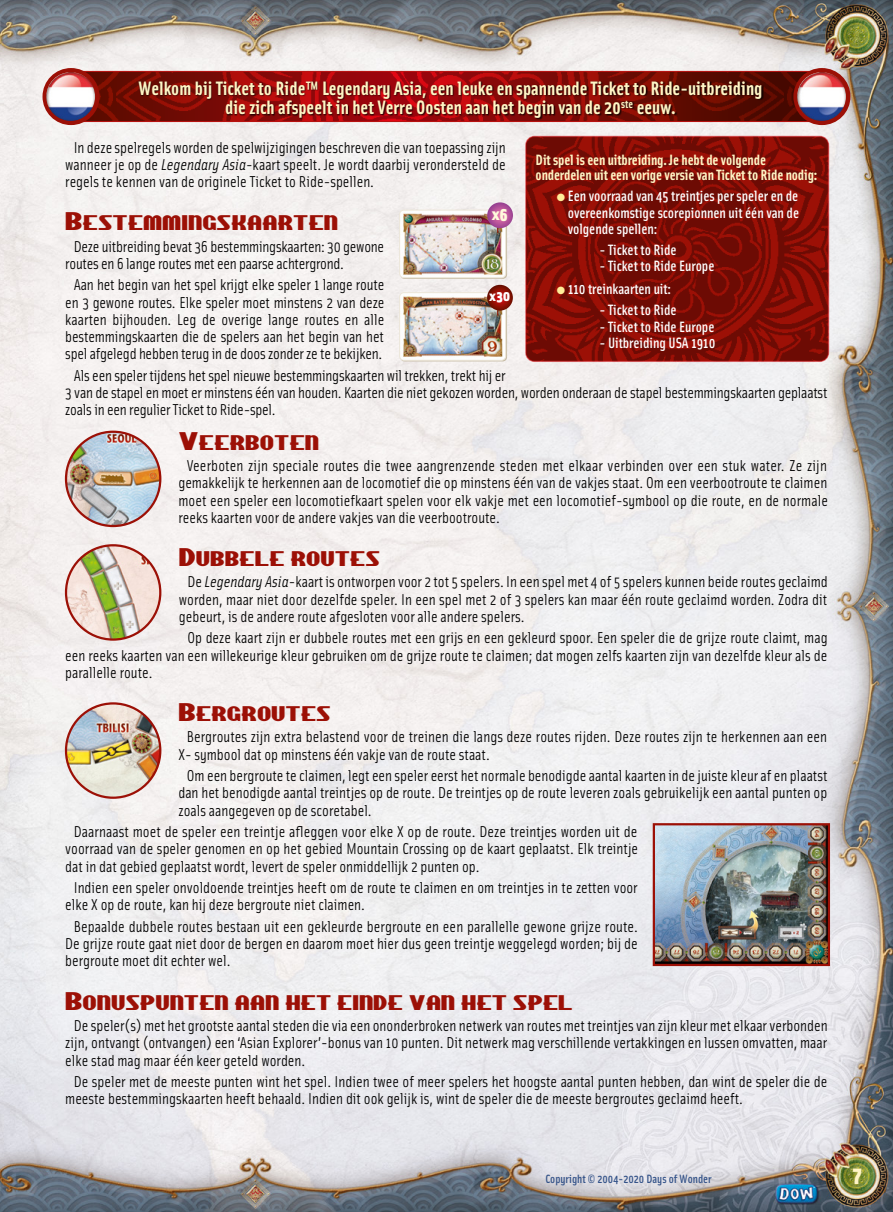
<style>
.page{position:relative;width:893px;height:1212px;background:#fff}
.page>*{position:absolute;margin:0;border:0;box-sizing:border-box;transform-origin:0 0}
.t1{font:900 22.5px "Solex OT";color:#fff5c5}
.t2{font:21.6px "Chippewa Falls NF";color:#9c1006;scale:1.18 1}
.t3{font:700 19.5px/19.5px "Solex OT";color:#fff5c5;text-align:center}
.t4{font:900 17.25px "Solex OT";color:#fffbdc}
.t5{font:15.75px/17.2px "Solex OT";color:#000;text-align:justify}
.t6{font:500 15px/16.5px "Solex OT";letter-spacing:-.005em;color:#fff;text-align:justify}
.t7{font:700 15px/15.8px "Solex OT";letter-spacing:-.01em;color:#fff5c5}
.t8{font:900 14.85px "Solex OT";color:#fff}
.t9{font:500 12px "Solex OT";color:#335288}
.s1{font-style:italic}
.s2{color:#ffed99}
</style>
<div class="page">
<img style="left:0;top:0;width:893px;height:1212px">
<img style="left:88px;top:73px;width:717px;height:47px">
<div style="left:70px;top:71px;width:761px;height:51px;border:1px solid #b70e0c;border-radius:13px"></div>
<div style="left:43px;top:68px;width:57px;height:57px;background:#9c1006;border-radius:50%"></div>
<img style="left:46px;top:72px;width:49px;height:49px;border-radius:24px">
<div style="left:793px;top:68px;width:57px;height:57px;background:#9c1006;border-radius:50%"></div>
<img style="left:797px;top:72px;width:49px;height:49px;border-radius:24px">
<div style="left:138px;top:82px;width:626px;height:38px;background:#000;opacity:.75"></div>
<img style="left:526px;top:137px;width:302px;height:224px">
<div style="left:525px;top:136px;width:304px;height:226px;border:2px solid #d20a11;border-radius:9px"></div>
<img style="left:401px;top:294px;width:103px;height:65px">
<div style="left:399px;top:292px;width:107px;height:69px;border:1px solid #ece6d8;border-radius:4px"></div>
<svg style="left:487px;top:285px;width:26px;height:26px"></svg>
<div style="left:400px;top:211px;width:107px;height:68px;background:#ccc2ad;border-radius:4px"></div>
<img style="left:400px;top:210px;width:104px;height:66px">
<div style="left:399px;top:210px;width:107px;height:68px;border:1px solid #ece6d8;border-radius:4px"></div>
<svg style="left:487px;top:202px;width:26px;height:26px"></svg>
<img style="left:66px;top:432px;width:94px;height:94px;border-radius:47px">
<div style="left:65px;top:431px;width:96px;height:96px;border:2px solid #9c1006;border-radius:50%"></div>
<img style="left:66px;top:545px;width:94px;height:94px;border-radius:47px">
<div style="left:65px;top:544px;width:96px;height:97px;border:2px solid #9c1006;border-radius:50%"></div>
<img style="left:656px;top:826px;width:171px;height:137px">
<div style="left:653px;top:823px;width:177px;height:143px;border:2px solid #9c1006"></div>
<img style="left:66px;top:703px;width:94px;height:95px;border-radius:47px">
<div style="left:65px;top:702px;width:96px;height:97px;border:2px solid #9c1006;border-radius:50%"></div>
<p class="t3" style="left:138px;top:77px;width:626px">Welkom bij Ticket to Ride™ Legendary Asia, een leuke en spannende Ticket to Ride-uitbreiding die zich afspeelt in het Verre Oosten aan het begin van de 20<sup>ste</sup> eeuw.</p>
<p class="t5" style="left:65px;top:138px;width:442px;text-indent:9px">In deze spelregels worden de spelwijzigingen beschreven die van toepassing zijn wanneer je op de <span class="s1">Legendary Asia</span>-kaart speelt. Je wordt daarbij verondersteld de regels te kennen van de originele Ticket to Ride-spellen.</p>
<h2 class="t2" style="left:65px;top:206px;width:233px">Bestemmingskaarten</h2>
<p class="t5" style="left:65px;top:237px;width:320px;text-indent:9px">Deze uitbreiding bevat 36 bestemmingskaarten: 30 gewone routes en 6 lange routes met een paarse achtergrond.</p>
<p class="t5" style="left:65px;top:276px;width:321px;text-align:center">Aan het begin van het spel krijgt elke speler 1 lange route en 3 gewone routes. Elke speler moet minstens 2 van deze kaarten bijhouden. Leg de overige lange routes en alle bestemmingskaarten die de spelers aan het begin van het spel afgelegd hebben terug in de doos zonder ze te bekijken.</p>
<p class="t5" style="left:65px;top:366px;width:764px;text-align:left;text-indent:9px">Als een speler tijdens het spel nieuwe bestemmingskaarten wil trekken, trekt hij er<br>3 van de stapel en moet er minstens één van houden. Kaarten die niet gekozen worden, worden onderaan de stapel bestemmingskaarten geplaatst zoals in een regulier Ticket to Ride-spel.</p>
<h2 class="t2" style="left:178px;top:426px;width:121px">Veerboten</h2>
<p class="t5" style="left:178px;top:456px;width:651px;text-indent:9px">Veerboten zijn speciale routes die twee aangrenzende steden met elkaar verbinden over een stuk water. Ze zijn gemakkelijk te herkennen aan de locomotief die op minstens één van de vakjes staat. Om een veerbootroute te claimen moet een speler een locomotiefkaart spelen voor elk vakje met een locomotief-symbool op die route, en de normale reeks kaarten voor de andere vakjes van die veerbootroute.</p>
<h2 class="t2" style="left:179px;top:542px;width:172px">Dubbele routes</h2>
<p class="t5" style="left:179px;top:573px;width:650px;text-indent:9px">De <span class="s1">Legendary Asia</span>-kaart is ontworpen voor 2 tot 5 spelers. In een spel met 4 of 5 spelers kunnen beide routes geclaimd worden, maar niet door dezelfde speler. In een spel met 2 of 3 spelers kan maar één route geclaimd worden. Zodra dit gebeurt, is de andere route afgesloten voor alle andere spelers.</p>
<p class="t5" style="left:65px;top:629px;width:764px;text-indent:122px">Op deze kaart zijn er dubbele routes met een grijs en een gekleurd spoor. Een speler die de grijze route claimt, mag een reeks kaarten van een willekeurige kleur gebruiken om de grijze route te claimen; dat mogen zelfs kaarten zijn van dezelfde kleur als de parallelle route.</p>
<h2 class="t2" style="left:178px;top:697px;width:131px">Bergroutes</h2>
<p class="t5" style="left:178px;top:728px;width:650px;text-indent:9px">Bergroutes zijn extra belastend voor de treinen die langs deze routes rijden. Deze routes zijn te herkennen aan een<br>X- symbool dat op minstens één vakje van de route staat.</p>
<p class="t5" style="left:178px;top:766px;width:650px;text-indent:9px">Om een bergroute te claimen, legt een speler eerst het normale benodigde aantal kaarten in de juiste kleur af en plaatst dan het benodigde aantal treintjes op de route. De treintjes op de route leveren zoals gebruikelijk een aantal punten op zoals aangegeven op de scoretabel.</p>
<p class="t5" style="left:65px;top:822px;width:574px;text-indent:9px">Daarnaast moet de speler een treintje afleggen voor elke X op de route. Deze treintjes worden uit de voorraad van de speler genomen en op het gebied Mountain Crossing op de kaart geplaatst. Elk treintje dat in dat gebied geplaatst wordt, levert de speler onmiddellijk 2 punten op.</p>
<p class="t5" style="left:65px;top:878px;width:574px;text-indent:9px">Indien een speler onvoldoende treintjes heeft om de route te claimen en om treintjes in te zetten voor elke X op de route, kan hij deze bergroute niet claimen.</p>
<p class="t5" style="left:65px;top:917px;width:574px;text-indent:9px">Bepaalde dubbele routes bestaan uit een gekleurde bergroute en een parallelle gewone grijze route.<br>De grijze route gaat niet door de bergen en daarom moet hier dus geen treintje weggelegd worden; bij de bergroute moet dit echter wel.</p>
<h2 class="t2" style="left:65px;top:986px;width:432px">Bonuspunten aan het einde van het spel</h2>
<p class="t5" style="left:65px;top:1016px;width:764px;text-indent:9px">De speler(s) met het grootste aantal steden die via een ononderbroken netwerk van routes met treintjes van zijn kleur met elkaar verbonden zijn, ontvangt (ontvangen) een ‘Asian Explorer’-bonus van 10 punten. Dit netwerk mag verschillende vertakkingen en lussen omvatten, maar elke stad mag maar één keer geteld worden.</p>
<p class="t5" style="left:65px;top:1072px;width:764px;text-indent:9px">De speler met de meeste punten wint het spel. Indien twee of meer spelers het hoogste aantal punten hebben, dan wint de speler die de meeste bestemmingskaarten heeft behaald. Indien dit ook gelijk is, wint de speler die de meeste bergroutes geclaimd heeft.</p>
<p class="t7" style="left:536px;top:151px;width:283px">Dit spel is een uitbreiding. Je hebt de volgende onderdelen uit een vorige versie van Ticket to Ride nodig:</p>
<p class="t6" style="left:568px;top:187px;width:233px;text-indent:-11px"><span class="s2">●</span> Een voorraad van 45 treintjes per speler en de overeenkomstige scorepionnen uit één van de volgende spellen:</p>
<p class="t6" style="left:599px;top:241px;width:79px">- Ticket to Ride</p>
<p class="t6" style="left:599px;top:257px;width:117px">- Ticket to Ride Europe</p>
<p class="t6" style="left:557px;top:280px;width:116px"><span class="s2">●</span> 110 treinkaarten uit:</p>
<p class="t6" style="left:599px;top:301px;width:79px">- Ticket to Ride</p>
<p class="t6" style="left:599px;top:317px;width:117px">- Ticket to Ride Europe</p>
<p class="t6" style="left:599px;top:334px;width:117px">- Uitbreiding USA 1910</p>
<p class="t4" style="left:492px;top:202px;width:17px">x6</p>
<p class="t8" style="left:490px;top:286px;width:22px">x30</p>
<p class="t9" style="left:545px;top:1171px;width:168px">Copyright © 2004-2020 Days of Wonder</p>
<h1 class="t1" style="left:853px;top:1159px;width:11px">7</h1>
</div>
